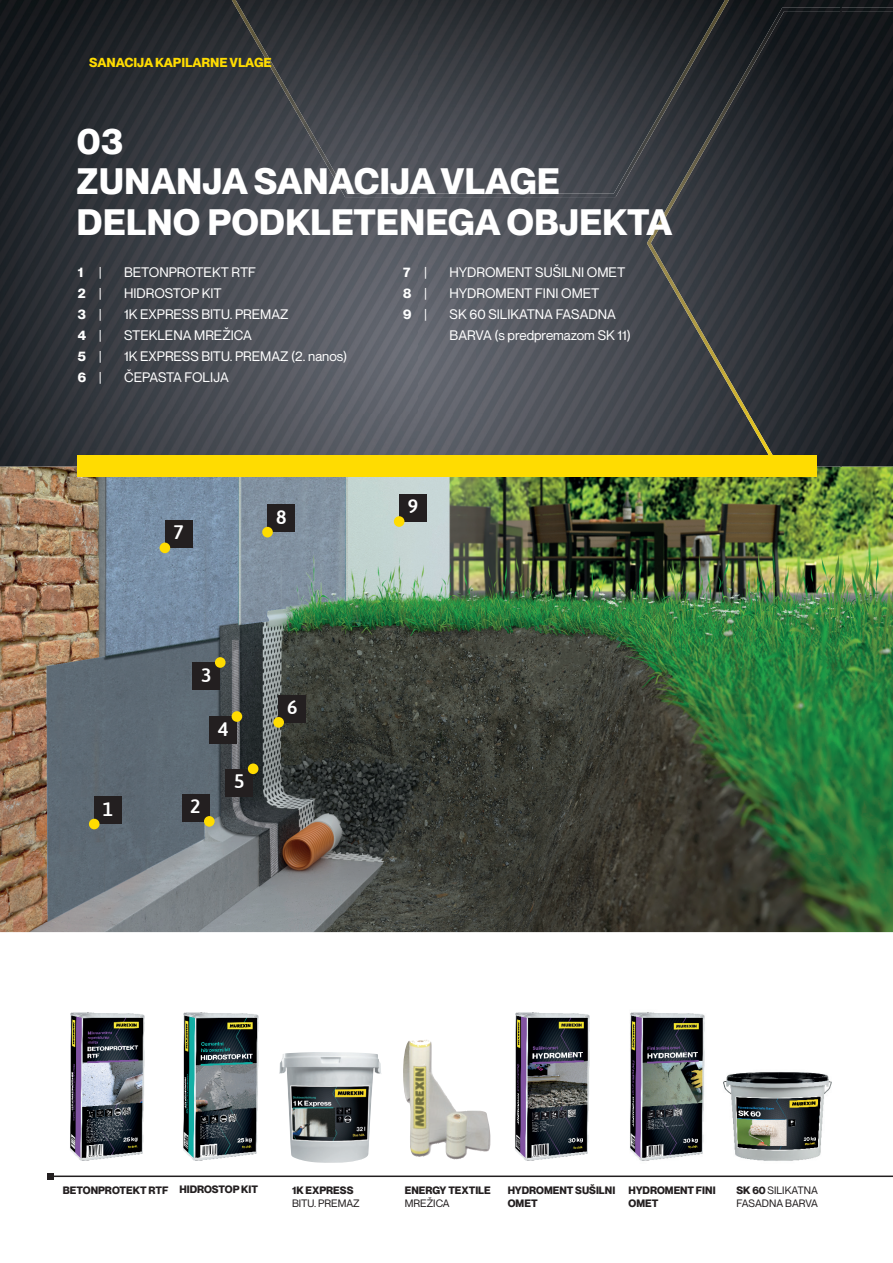
<style>
.page{position:relative;width:893px;height:1263px;background:#fff}
.page>*{position:absolute;margin:0;border:0;box-sizing:border-box;transform-origin:0 0}
.t1{font:700 36px/40.5px "PP Neue Montreal";color:#fff}
.t2{font:500 19.5px "Asap";color:#fff}
.t3{font:13.5px/21px "Neue Montreal";color:#fff}
.t4{font:700 13.5px "Neue Montreal";color:#fff}
.t5{font:700 12.75px "PP Neue Montreal";letter-spacing:-.005em;color:#ffdc01}
.t6{font:700 10.5px/13.5px "Neue Montreal";color:#231f20}
.t7{font:10.5px/13.5px "Neue Montreal";color:#231f20}
.s1{font-weight:400}
.s2{font-weight:700}
</style>
<div class="page">
<img style="left:0;top:0;width:893px;height:932px">
<div style="left:94px;top:796px;width:28px;height:28px;background:#231f20"></div>
<div style="left:182px;top:794px;width:27px;height:27px;background:#231f20"></div>
<div style="left:193px;top:662px;width:27px;height:28px;background:#231f20"></div>
<div style="left:209px;top:716px;width:28px;height:28px;background:#231f20"></div>
<div style="left:226px;top:769px;width:27px;height:27px;background:#231f20"></div>
<div style="left:279px;top:695px;width:27px;height:27px;background:#231f20"></div>
<div style="left:165px;top:520px;width:28px;height:28px;background:#231f20"></div>
<div style="left:268px;top:504px;width:27px;height:28px;background:#231f20"></div>
<div style="left:399px;top:494px;width:28px;height:27px;background:#231f20"></div>
<div style="left:273px;top:717px;width:11px;height:11px;background:#ffdc01;border-radius:50%"></div>
<div style="left:160px;top:543px;width:10px;height:10px;background:#ffdc01;border-radius:50%"></div>
<div style="left:262px;top:527px;width:11px;height:10px;background:#ffdc01;border-radius:50%"></div>
<div style="left:394px;top:516px;width:10px;height:11px;background:#ffdc01;border-radius:50%"></div>
<div style="left:204px;top:816px;width:11px;height:11px;background:#ffdc01;border-radius:50%"></div>
<div style="left:215px;top:657px;width:11px;height:11px;background:#ffdc01;border-radius:50%"></div>
<div style="left:232px;top:711px;width:10px;height:11px;background:#ffdc01;border-radius:50%"></div>
<div style="left:248px;top:763px;width:10px;height:11px;background:#ffdc01;border-radius:50%"></div>
<div style="left:89px;top:819px;width:11px;height:10px;background:#ffdc01;border-radius:50%"></div>
<svg style="left:891px;top:0;width:2px;height:8px"></svg>
<img style="left:231px;top:0;width:499px;height:197px">
<img style="left:647px;top:8px;width:246px;height:458px">
<img style="left:515px;top:1012px;width:75px;height:149px">
<img style="left:70px;top:1012px;width:75px;height:149px">
<img style="left:630px;top:1012px;width:75px;height:149px">
<hr style="left:51px;top:1175px;width:842px;height:2px;background:#231f20">
<svg style="left:48px;top:1173px;width:6px;height:6px"></svg>
<div style="left:77px;top:455px;width:739px;height:21px;background:#ffdc01"></div>
<img style="left:403px;top:1039px;width:88px;height:120px">
<img style="left:183px;top:1012px;width:76px;height:149px">
<img style="left:279px;top:1052px;width:102px;height:111px">
<img style="left:723px;top:1072px;width:109px;height:89px">
<p class="t5" style="left:89px;top:58px;width:184px">SANACIJA KAPILARNE VLAGE</p>
<h1 class="t1" style="left:77px;top:124px;width:597px">03<br>ZUNANJA SANACIJA VLAGE<br>DELNO PODKLETENEGA OBJEKTA</h1>
<p class="t4" style="left:78px;top:267px;width:26px">1 <span class="s1">|</span></p>
<p class="t3" style="left:124px;top:262px;width:133px">BETONPROTEKT RTF</p>
<p class="t4" style="left:78px;top:288px;width:26px">2 <span class="s1">|</span></p>
<p class="t3" style="left:124px;top:283px;width:99px">HIDROSTOP KIT</p>
<p class="t4" style="left:78px;top:309px;width:26px">3 <span class="s1">|</span></p>
<p class="t3" style="left:124px;top:304px;width:166px">1K EXPRESS BITU. PREMAZ</p>
<p class="t4" style="left:78px;top:330px;width:26px">4 <span class="s1">|</span></p>
<p class="t3" style="left:124px;top:325px;width:129px">STEKLENA MREŽICA</p>
<p class="t4" style="left:78px;top:351px;width:26px">5 <span class="s1">|</span></p>
<p class="t3" style="left:124px;top:346px;width:225px">1K EXPRESS BITU. PREMAZ (2. nanos)</p>
<p class="t4" style="left:78px;top:372px;width:26px">6 <span class="s1">|</span></p>
<p class="t3" style="left:124px;top:367px;width:106px">ČEPASTA FOLIJA</p>
<p class="t4" style="left:403px;top:267px;width:26px">7 <span class="s1">|</span></p>
<p class="t3" style="left:450px;top:262px;width:177px">HYDROMENT SUŠILNI OMET</p>
<p class="t4" style="left:403px;top:288px;width:26px">8 <span class="s1">|</span></p>
<p class="t3" style="left:450px;top:283px;width:151px">HYDROMENT FINI OMET</p>
<p class="t4" style="left:403px;top:309px;width:26px">9 <span class="s1">|</span></p>
<p class="t3" style="left:450px;top:304px;width:183px">SK 60 SILIKATNA FASADNA<br>BARVA (s predpremazom SK 11)</p>
<h2 class="t2" style="left:173px;top:521px;width:12px">7</h2>
<h2 class="t2" style="left:276px;top:505px;width:12px">8</h2>
<h2 class="t2" style="left:201px;top:663px;width:12px">3</h2>
<h2 class="t2" style="left:218px;top:717px;width:12px">4</h2>
<h2 class="t2" style="left:103px;top:797px;width:12px">1</h2>
<h2 class="t2" style="left:190px;top:795px;width:12px">2</h2>
<h2 class="t2" style="left:234px;top:770px;width:12px">5</h2>
<h2 class="t2" style="left:287px;top:696px;width:12px">6</h2>
<h2 class="t2" style="left:408px;top:495px;width:12px">9</h2>
<p class="t6" style="left:508px;top:1184px;width:109px">HYDROMENT SUŠILNI<br>OMET</p>
<p class="t6" style="left:179px;top:1184px;width:80px">HIDROSTOP KIT</p>
<p class="t6" style="left:292px;top:1184px;width:63px">1K EXPRESS</p>
<p class="t7" style="left:292px;top:1197px;width:69px">BITU. PREMAZ</p>
<p class="t6" style="left:63px;top:1184px;width:107px">BETONPROTEKT RTF</p>
<p class="t6" style="left:629px;top:1184px;width:89px">HYDROMENT FINI<br>OMET</p>
<p class="t7" style="left:736px;top:1184px;width:83px"><span class="s2">SK 60</span> SILIKATNA<br>FASADNA BARVA</p>
<p class="t6" style="left:405px;top:1184px;width:87px">ENERGY TEXTILE</p>
<p class="t7" style="left:405px;top:1197px;width:46px">MREŽICA</p>
</div>
